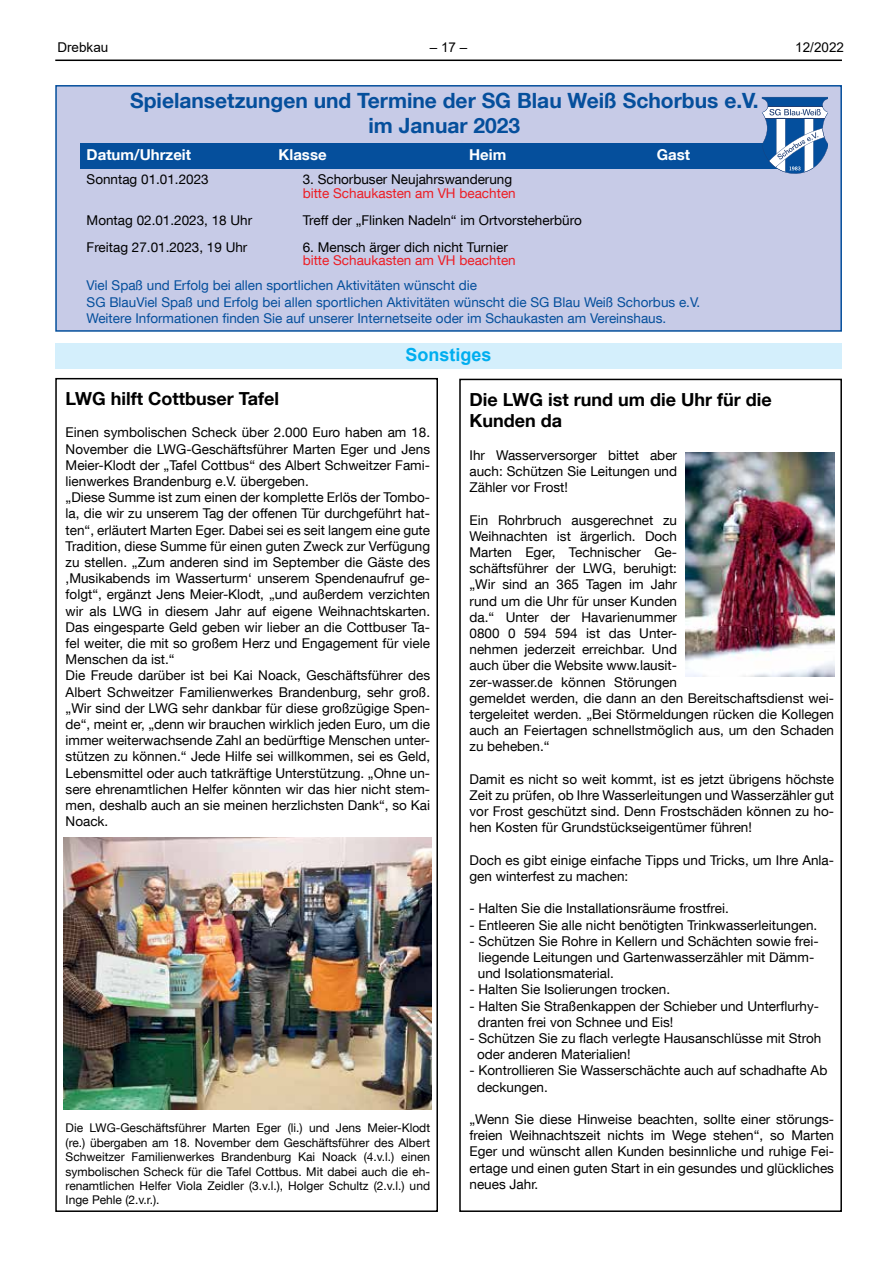
<style>
.page{position:relative;width:893px;height:1263px;background:#fff}
.page>*{position:absolute;margin:0;border:0;box-sizing:border-box;transform-origin:0 0}
.t1{font:700 21px/25.2px "Helvetica Neue LT Com";color:#054f9c;text-align:center}
.t2{font:700 18px/21.6px "Helvetica Neue LT Com";color:#000}
.t3{font:700 18px "Arial";color:#00aeef}
.t4{font:700 15px "Helvetica Neue LT Com";color:#fff}
.t5{font:13.5px/16.2px "Helvetica Neue LT Com";color:#000}
.t6{font:13.5px/16.2px "Helvetica Neue LT Com";color:#054f9c}
.t7{font:13.5px "Helvetica Neue LT Com";color:#ed1d24}
.t8{font:13.5px "Arial";color:#000}
.t9{font:12px/14.4px "Helvetica Neue LT Com";color:#000;text-align:justify}
</style>
<div class="page">
<hr style="left:55px;top:60px;width:787px;height:1px;background:#000">
<div style="left:55px;top:85px;width:787px;height:247px;background:#c7cbe7;border:2px solid #054f9c"></div>
<div style="left:80px;top:143px;width:721px;height:25px;background:#054f9c"></div>
<svg style="left:762px;top:97px;width:66px;height:77px"></svg>
<div style="left:55px;top:344px;width:787px;height:25px;background:#d4effc"></div>
<div style="left:55px;top:378px;width:383px;height:834px;border:2px solid #000"></div>
<div style="left:459px;top:379px;width:383px;height:833px;border:2px solid #000"></div>
<img style="left:686px;top:453px;width:148px;height:223px">
<img style="left:63px;top:837px;width:368px;height:272px">
<p class="t8" style="left:57px;top:38px;width:53px">Drebkau</p>
<p class="t8" style="left:430px;top:38px;width:39px">– 17 –</p>
<p class="t8" style="left:795px;top:38px;width:50px">12/2022</p>
<h1 class="t1" style="left:130px;top:87px;width:630px">Spielansetzungen und Termine der SG Blau Weiß Schorbus e.V. im Januar 2023</h1>
<p class="t4" style="left:87px;top:146px;width:106px">Datum/Uhrzeit</p>
<p class="t4" style="left:279px;top:146px;width:50px">Klasse</p>
<p class="t4" style="left:469px;top:146px;width:39px">Heim</p>
<p class="t4" style="left:657px;top:146px;width:35px">Gast</p>
<p class="t5" style="left:87px;top:171px;width:124px">Sonntag 01.01.2023</p>
<p class="t5" style="left:303px;top:171px;width:211px">3. Schorbuser Neujahrswanderung</p>
<p class="t7" style="left:303px;top:185px;width:215px">bitte Schaukasten am VH beachten</p>
<p class="t5" style="left:87px;top:211px;width:167px">Montag 02.01.2023, 18 Uhr</p>
<p class="t5" style="left:303px;top:211px;width:281px">Treff der „Flinken Nadeln“ im Ortvorsteherbüro</p>
<p class="t5" style="left:87px;top:238px;width:162px">Freitag 27.01.2023, 19 Uhr</p>
<p class="t5" style="left:303px;top:238px;width:207px">6. Mensch ärger dich nicht Turnier</p>
<p class="t7" style="left:303px;top:252px;width:215px">bitte Schaukasten am VH beachten</p>
<p class="t6" style="left:87px;top:277px;width:615px">Viel Spaß und Erfolg bei allen sportlichen Aktivitäten wünscht die<br>SG BlauViel Spaß und Erfolg bei allen sportlichen Aktivitäten wünscht die SG Blau Weiß Schorbus e.V.<br>Weitere Informationen finden Sie auf unserer Internetseite oder im Schaukasten am Vereinshaus.</p>
<h2 class="t3" style="left:406px;top:342px;width:88px">Sonstiges</h2>
<h2 class="t2" style="left:66px;top:387px;width:215px">LWG hilft Cottbuser Tafel</h2>
<p class="t5" style="left:66px;top:424px;width:366px">Einen symbolischen Scheck über 2.000 Euro haben am 18.<br>November die LWG-Geschäftsführer Marten Eger und Jens Meier-Klodt der „Tafel Cottbus“ des Albert Schweitzer Fami&shy;lienwerkes Brandenburg e.V. übergeben.<br>„Diese Summe ist zum einen der komplette Erlös der Tombo&shy;la, die wir zu unserem Tag der offenen Tür durchgeführt hat&shy;ten“, erläutert Marten Eger. Dabei sei es seit langem eine gute Tradition, diese Summe für einen guten Zweck zur Verfügung zu stellen. „Zum anderen sind im September die Gäste des ‚Musikabends im Wasserturm‘ unserem Spendenaufruf ge&shy;folgt“, ergänzt Jens Meier-Klodt, „und außerdem verzichten wir als LWG in diesem Jahr auf eigene Weihnachtskarten.<br>Das eingesparte Geld geben wir lieber an die Cottbuser Ta&shy;fel weiter, die mit so großem Herz und Engagement für viele Menschen da ist.“<br>Die Freude darüber ist bei Kai Noack, Geschäftsführer des Albert Schweitzer Familienwerkes Brandenburg, sehr groß. „Wir sind der LWG sehr dankbar für diese großzügige Spen&shy;de“, meint er, „denn wir brauchen wirklich jeden Euro, um die immer weiterwachsende Zahl an bedürftige Menschen unter&shy;stützen zu können.“ Jede Hilfe sei willkommen, sei es Geld, Lebensmittel oder auch tatkräftige Unterstützung. „Ohne un&shy;sere ehrenamtlichen Helfer könnten wir das hier nicht stem&shy;men, deshalb auch an sie meinen herzlichsten Dank“, so Kai Noack.</p>
<h2 class="t2" style="left:470px;top:388px;width:304px">Die LWG ist rund um die Uhr für die<br>Kunden da</h2>
<p class="t5" style="left:470px;top:447px;width:209px;text-align:justify">Ihr Wasserversorger bittet aber auch: Schützen Sie Leitungen und Zähler vor Frost!</p>
<p class="t5" style="left:470px;top:511px;width:366px">Ein Rohrbruch ausgerechnet zu<br>Weihnachten ist ärgerlich. Doch<br>Marten Eger, Technischer Ge-<br>schäftsführer der LWG, beruhigt:<br>„Wir sind an 365 Tagen im Jahr<br>rund um die Uhr für unser Kunden<br>da.“ Unter der Havarienummer<br>0800 0 594 594 ist das Unter-<br>nehmen jederzeit erreichbar. Und<br>auch über die Website www.lausit-<br>zer-wasser.de können Störungen<br>gemeldet werden, die dann an den Bereitschaftsdienst wei&shy;tergeleitet werden. „Bei Störmeldungen rücken die Kollegen auch an Feiertagen schnellstmöglich aus, um den Schaden zu beheben.“</p>
<p class="t5" style="left:470px;top:771px;width:366px;text-align:justify">Damit es nicht so weit kommt, ist es jetzt übrigens höchste Zeit zu prüfen, ob Ihre Wasserleitungen und Wasserzähler gut vor Frost geschützt sind. Denn Frostschäden können zu ho&shy;hen Kosten für Grundstückseigentümer führen!</p>
<p class="t5" style="left:470px;top:852px;width:366px">Doch es gibt einige einfache Tipps und Tricks, um Ihre Anla&shy;gen winterfest zu machen:</p>
<p class="t5" style="left:470px;top:900px;width:261px">- Halten Sie die Installationsräume frostfrei.</p>
<p class="t5" style="left:470px;top:916px;width:349px">- Entleeren Sie alle nicht benötigten Trinkwasserleitungen.</p>
<p class="t5" style="left:478px;top:933px;width:342px;text-indent:-8px">- Schützen Sie Rohre in Kellern und Schächten sowie frei&shy;liegende Leitungen und Gartenwasserzähler mit Dämm&shy;und Isolationsmaterial.</p>
<p class="t5" style="left:470px;top:981px;width:202px">- Halten Sie Isolierungen trocken.</p>
<p class="t5" style="left:478px;top:997px;width:343px;text-indent:-8px">- Halten Sie Straßenkappen der Schieber und Unterflurhy&shy;dranten frei von Schnee und Eis!</p>
<p class="t5" style="left:477px;top:1030px;width:346px;text-indent:-8px">- Schützen Sie zu flach verlegte Hausanschlüsse mit Stroh oder anderen Materialien!</p>
<p class="t5" style="left:477px;top:1062px;width:352px;text-indent:-8px">- Kontrollieren Sie Wasserschächte auch auf schadhafte Ab deckungen.</p>
<p class="t5" style="left:470px;top:1111px;width:366px;text-align:justify">„Wenn Sie diese Hinweise beachten, sollte einer störungs&shy;freien Weihnachtszeit nichts im Wege stehen“, so Marten Eger und wünscht allen Kunden besinnliche und ruhige Fei&shy;ertage und einen guten Start in ein gesundes und glückliches neues Jahr.</p>
<p class="t9" style="left:66px;top:1120px;width:366px">Die LWG-Geschäftsführer Marten Eger (li.) und Jens Meier-Klodt (re.) übergaben am 18. November dem Geschäftsführer des Albert Schweitzer Familienwerkes Brandenburg Kai Noack (4.v.l.) einen symbolischen Scheck für die Tafel Cottbus. Mit dabei auch die eh&shy;renamtlichen Helfer Viola Zeidler (3.v.l.), Holger Schultz (2.v.l.) und Inge Pehle (2.v.r.).</p>
</div>
